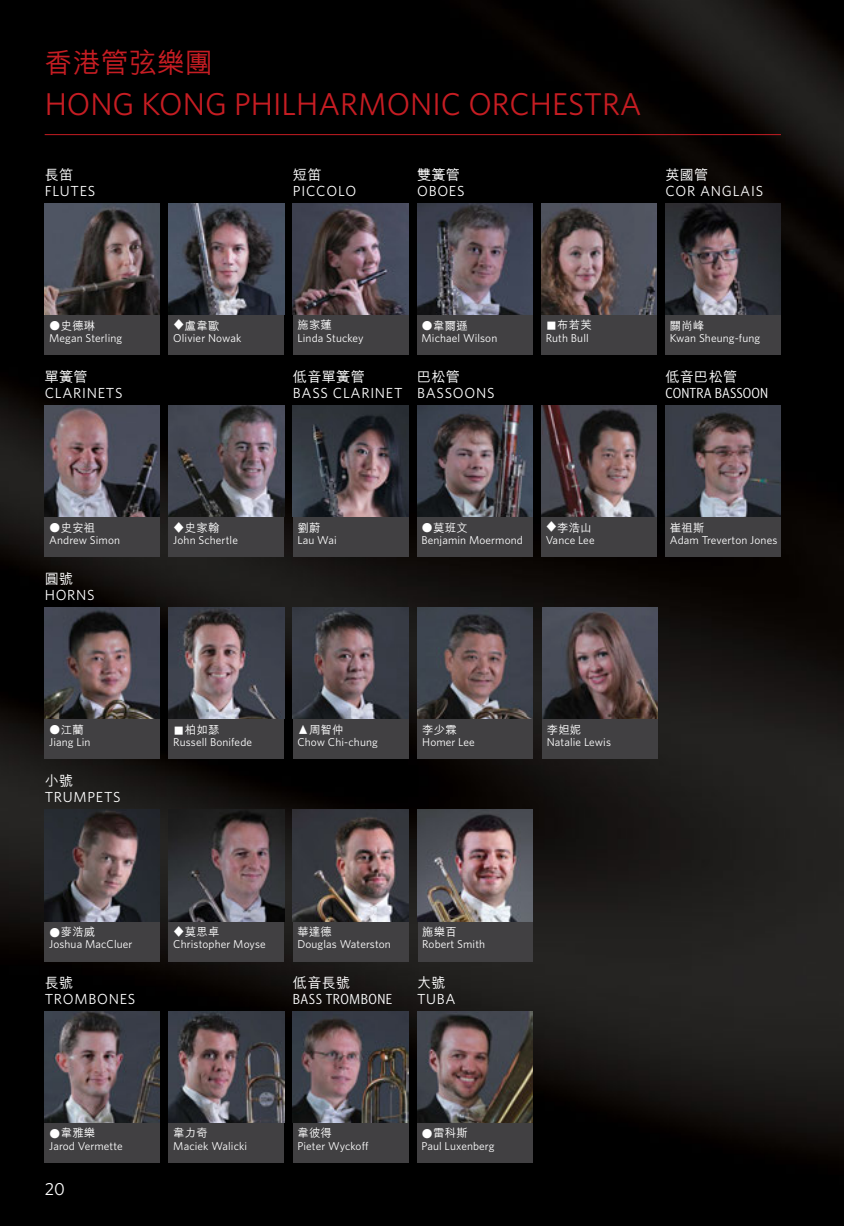
<style>
.page{position:relative;width:844px;height:1226px;background:#fff}
.page>*{position:absolute;margin:0;border:0;box-sizing:border-box;transform-origin:0 0}
.t1{font:31.5px "Whitney";color:#c61d23}
.t2{font:500 28px "M Hei";color:#c61d23}
.t3{font:17.5px "Whitney";color:#fff}
.t4{font:14.53px "Whitney";letter-spacing:.05em;color:#fff}
.t5{font:14.53px "Whitney Condensed";letter-spacing:.01em;color:#fff;scale:1.1 1}
.t6{font:14.53px "Whitney Condensed";letter-spacing:.03em;color:#fff;scale:1.1 1}
.t7{font:500 14.17px "M Hei";letter-spacing:.02em;color:#fff}
.t8{font:11.38px "Whitney";letter-spacing:.01em;color:#fff}
.t9{font:500 11.38px "M Hei";letter-spacing:.02em;color:#fff}
</style>
<div class="page">
<img style="left:0;top:0;width:843px;height:1225px">
<div style="left:169px;top:718px;width:115px;height:41px;background:#414042"></div>
<div style="left:169px;top:920px;width:115px;height:41px;background:#414042"></div>
<div style="left:169px;top:1122px;width:115px;height:40px;background:#414042"></div>
<div style="left:45px;top:718px;width:115px;height:41px;background:#414042"></div>
<div style="left:45px;top:920px;width:115px;height:41px;background:#414042"></div>
<div style="left:45px;top:1122px;width:115px;height:40px;background:#414042"></div>
<div style="left:293px;top:718px;width:115px;height:41px;background:#414042"></div>
<div style="left:293px;top:920px;width:115px;height:41px;background:#414042"></div>
<div style="left:293px;top:1122px;width:115px;height:40px;background:#414042"></div>
<div style="left:542px;top:718px;width:115px;height:41px;background:#414042"></div>
<div style="left:417px;top:718px;width:116px;height:41px;background:#414042"></div>
<div style="left:417px;top:1122px;width:115px;height:40px;background:#414042"></div>
<div style="left:169px;top:315px;width:115px;height:40px;background:#414042"></div>
<div style="left:169px;top:517px;width:115px;height:40px;background:#414042"></div>
<div style="left:45px;top:315px;width:115px;height:40px;background:#414042"></div>
<div style="left:45px;top:517px;width:115px;height:40px;background:#414042"></div>
<div style="left:293px;top:315px;width:115px;height:40px;background:#414042"></div>
<div style="left:293px;top:517px;width:115px;height:40px;background:#414042"></div>
<div style="left:417px;top:315px;width:115px;height:40px;background:#414042"></div>
<div style="left:417px;top:517px;width:115px;height:40px;background:#414042"></div>
<div style="left:541px;top:315px;width:115px;height:40px;background:#414042"></div>
<div style="left:541px;top:517px;width:115px;height:40px;background:#414042"></div>
<div style="left:665px;top:315px;width:115px;height:40px;background:#414042"></div>
<div style="left:665px;top:517px;width:115px;height:40px;background:#414042"></div>
<img style="left:169px;top:203px;width:115px;height:112px">
<img style="left:169px;top:607px;width:115px;height:111px">
<img style="left:169px;top:405px;width:115px;height:112px">
<img style="left:169px;top:809px;width:115px;height:111px">
<img style="left:169px;top:1011px;width:115px;height:111px">
<img style="left:45px;top:203px;width:115px;height:112px">
<img style="left:45px;top:607px;width:115px;height:111px">
<img style="left:45px;top:405px;width:115px;height:112px">
<img style="left:45px;top:809px;width:115px;height:111px">
<img style="left:45px;top:1011px;width:115px;height:111px">
<img style="left:293px;top:203px;width:115px;height:112px">
<img style="left:293px;top:607px;width:115px;height:111px">
<img style="left:293px;top:405px;width:115px;height:112px">
<img style="left:293px;top:809px;width:115px;height:111px">
<img style="left:293px;top:1011px;width:115px;height:111px">
<img style="left:417px;top:203px;width:115px;height:112px">
<img style="left:542px;top:607px;width:115px;height:111px">
<img style="left:541px;top:203px;width:115px;height:112px">
<img style="left:417px;top:607px;width:116px;height:111px">
<img style="left:541px;top:405px;width:115px;height:112px">
<img style="left:417px;top:405px;width:115px;height:112px">
<img style="left:417px;top:1011px;width:115px;height:111px">
<img style="left:665px;top:203px;width:115px;height:112px">
<img style="left:665px;top:405px;width:115px;height:112px">
<hr style="left:45px;top:134px;width:735px;height:1px;background:#c61d23">
<div style="left:417px;top:920px;width:115px;height:41px;background:#414042"></div>
<img style="left:417px;top:809px;width:115px;height:111px">
<h2 class="t2" style="left:45px;top:48px;width:170px">香港管弦樂團</h2>
<h1 class="t1" style="left:45px;top:85px;width:598px">HONG KONG PHILHARMONIC ORCHESTRA</h1>
<p class="t7" style="left:45px;top:167px;width:30px">長笛</p>
<p class="t4" style="left:45px;top:182px;width:52px">FLUTES</p>
<p class="t7" style="left:293px;top:167px;width:30px">短笛</p>
<p class="t4" style="left:293px;top:182px;width:65px">PICCOLO</p>
<p class="t7" style="left:417px;top:167px;width:45px">雙簧管</p>
<p class="t4" style="left:417px;top:182px;width:49px">OBOES</p>
<p class="t7" style="left:665px;top:167px;width:45px">英國管</p>
<p class="t4" style="left:665px;top:182px;width:99px">COR ANGLAIS</p>
<p class="t9" style="left:49px;top:319px;width:48px">●史德琳</p>
<p class="t8" style="left:49px;top:331px;width:75px">Megan Sterling</p>
<p class="t9" style="left:173px;top:319px;width:48px">◆盧韋歐</p>
<p class="t8" style="left:173px;top:331px;width:70px">Olivier Nowak</p>
<p class="t9" style="left:297px;top:319px;width:36px">施家蓮</p>
<p class="t8" style="left:297px;top:331px;width:68px">Linda Stuckey</p>
<p class="t9" style="left:421px;top:319px;width:48px">●韋爾遜</p>
<p class="t8" style="left:421px;top:331px;width:77px">Michael Wilson</p>
<p class="t9" style="left:545px;top:319px;width:48px">■布若芙</p>
<p class="t8" style="left:545px;top:331px;width:45px">Ruth Bull</p>
<p class="t9" style="left:669px;top:319px;width:36px">關尚峰</p>
<p class="t8" style="left:669px;top:331px;width:92px">Kwan Sheung-fung</p>
<p class="t7" style="left:45px;top:369px;width:45px">單簧管</p>
<p class="t4" style="left:45px;top:384px;width:79px">CLARINETS</p>
<p class="t7" style="left:293px;top:369px;width:73px">低音單簧管</p>
<p class="t4" style="left:293px;top:384px;width:111px">BASS CLARINET</p>
<p class="t7" style="left:417px;top:369px;width:45px">巴松管</p>
<p class="t4" style="left:417px;top:384px;width:79px">BASSOONS</p>
<p class="t7" style="left:665px;top:369px;width:73px">低音巴松管</p>
<p class="t5" style="left:665px;top:385px;width:95px">CONTRA BASSOON</p>
<p class="t9" style="left:49px;top:521px;width:48px">●史安祖</p>
<p class="t8" style="left:49px;top:533px;width:72px">Andrew Simon</p>
<p class="t9" style="left:173px;top:521px;width:48px">◆史家翰</p>
<p class="t8" style="left:173px;top:533px;width:66px">John Schertle</p>
<p class="t9" style="left:297px;top:521px;width:24px">劉蔚</p>
<p class="t8" style="left:297px;top:533px;width:41px">Lau Wai</p>
<p class="t9" style="left:421px;top:521px;width:48px">●莫班文</p>
<p class="t8" style="left:421px;top:533px;width:103px">Benjamin Moermond</p>
<p class="t9" style="left:545px;top:521px;width:48px">◆李浩山</p>
<p class="t8" style="left:545px;top:533px;width:50px">Vance Lee</p>
<p class="t9" style="left:669px;top:521px;width:36px">崔祖斯</p>
<p class="t8" style="left:669px;top:533px;width:109px">Adam Treverton Jones</p>
<p class="t7" style="left:45px;top:571px;width:30px">圓號</p>
<p class="t4" style="left:45px;top:586px;width:52px">HORNS</p>
<p class="t9" style="left:49px;top:723px;width:36px">●江藺</p>
<p class="t8" style="left:49px;top:735px;width:43px">Jiang Lin</p>
<p class="t7" style="left:45px;top:773px;width:30px">小號</p>
<p class="t4" style="left:45px;top:788px;width:77px">TRUMPETS</p>
<p class="t9" style="left:173px;top:723px;width:48px">■柏如瑟</p>
<p class="t8" style="left:173px;top:735px;width:80px">Russell Bonifede</p>
<p class="t9" style="left:297px;top:723px;width:48px">▲周智仲</p>
<p class="t8" style="left:297px;top:735px;width:82px">Chow Chi-chung</p>
<p class="t9" style="left:422px;top:723px;width:36px">李少霖</p>
<p class="t8" style="left:422px;top:735px;width:54px">Homer Lee</p>
<p class="t9" style="left:49px;top:925px;width:48px">●麥浩威</p>
<p class="t8" style="left:49px;top:937px;width:85px">Joshua MacCluer</p>
<p class="t7" style="left:45px;top:975px;width:30px">長號</p>
<p class="t4" style="left:45px;top:990px;width:92px">TROMBONES</p>
<p class="t9" style="left:173px;top:925px;width:48px">◆莫思卓</p>
<p class="t8" style="left:173px;top:937px;width:94px">Christopher Moyse</p>
<p class="t9" style="left:297px;top:925px;width:36px">華達德</p>
<p class="t8" style="left:297px;top:937px;width:95px">Douglas Waterston</p>
<p class="t7" style="left:293px;top:975px;width:59px">低音長號</p>
<p class="t6" style="left:293px;top:990px;width:92px">BASS TROMBONE</p>
<p class="t9" style="left:422px;top:925px;width:36px">施樂百</p>
<p class="t8" style="left:422px;top:937px;width:64px">Robert Smith</p>
<p class="t7" style="left:417px;top:975px;width:30px">大號</p>
<p class="t4" style="left:417px;top:990px;width:40px">TUBA</p>
<p class="t9" style="left:49px;top:1127px;width:48px">●韋雅樂</p>
<p class="t8" style="left:49px;top:1139px;width:75px">Jarod Vermette</p>
<h3 class="t3" style="left:45px;top:1178px;width:22px">20</h3>
<p class="t9" style="left:173px;top:1127px;width:36px">韋力奇</p>
<p class="t8" style="left:173px;top:1139px;width:75px">Maciek Walicki</p>
<p class="t9" style="left:297px;top:1127px;width:36px">韋彼得</p>
<p class="t8" style="left:297px;top:1139px;width:73px">Pieter Wyckoff</p>
<p class="t9" style="left:421px;top:1126px;width:48px">●雷科斯</p>
<p class="t8" style="left:421px;top:1139px;width:75px">Paul Luxenberg</p>
<p class="t9" style="left:546px;top:723px;width:36px">李妲妮</p>
<p class="t8" style="left:546px;top:735px;width:66px">Natalie Lewis</p>
</div>
